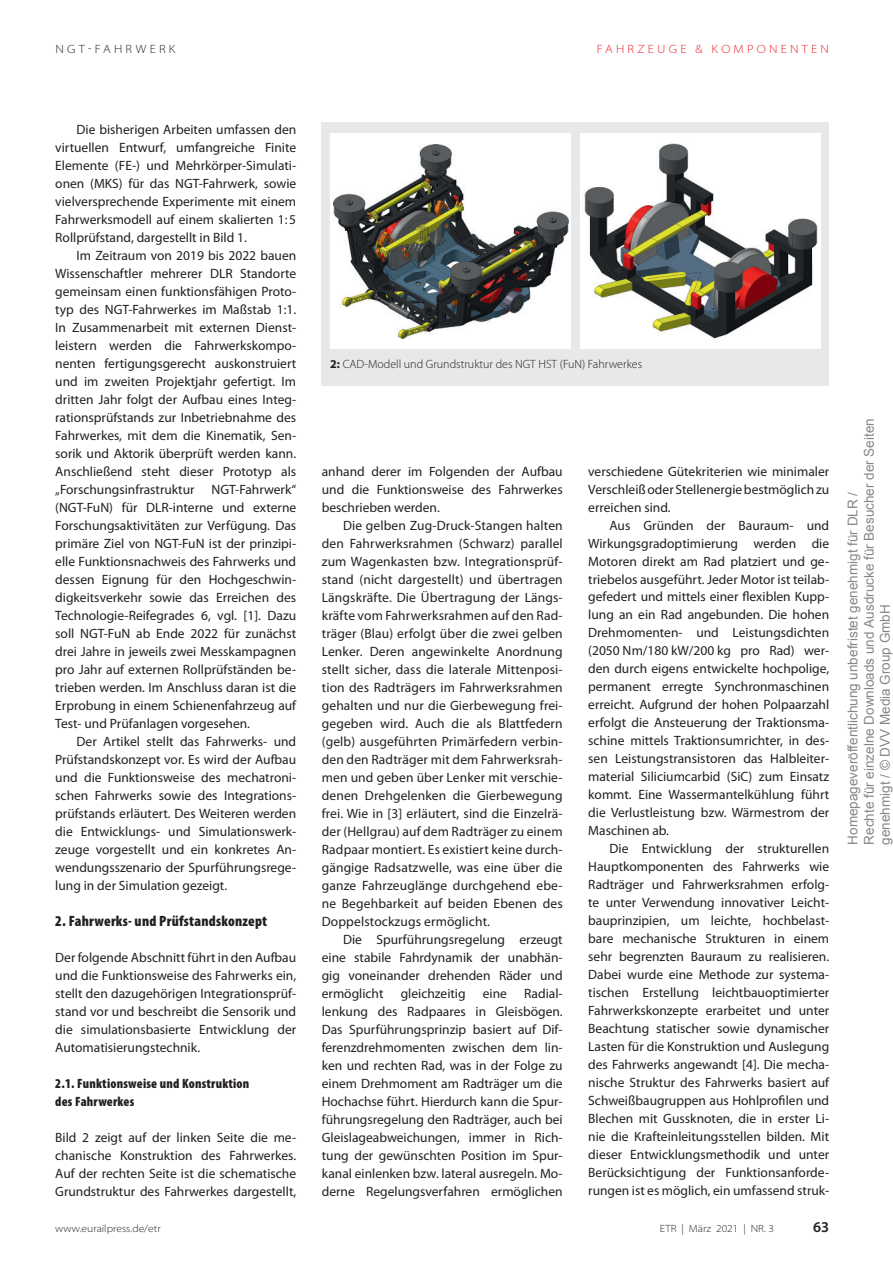
<style>
.page{position:relative;width:893px;height:1263px;background:#fff}
.page>*{position:absolute;margin:0;border:0;box-sizing:border-box;transform-origin:0 0}
.t1{font:900 condensed 15px "Myriad Pro";letter-spacing:.015em;color:#231f20}
.t2{font:600 15px "Myriad Pro";color:#231f20}
.t3{font:13.5px/18px "Myriad Pro";color:#231f20;text-align:justify}
.t4{font:13.5px/16.2px "Arial";color:rgb(0 0 0/.48)}
.t5{font:900 condensed 13.5px/18px "Myriad Pro";letter-spacing:.015em;color:#231f20}
.t6{font:300 12px "Myriad Pro";color:#231f20}
.t7{font:300 semi-expanded 12px "Myriad Pro";letter-spacing:.27em;color:#ee1d23}
.t8{font:300 semi-expanded 12px "Myriad Pro";letter-spacing:.27em;color:#231f20}
.t9{font:300 semi-expanded 10.5px "Myriad Pro";color:#231f20}
.s1{font-weight:700}
</style>
<div class="page">
<div style="left:322px;top:123px;width:507px;height:263px;background:#e6e8e9"></div>
<div style="left:330px;top:134px;width:241px;height:215px;background:#fff"></div>
<img style="left:333px;top:144px;width:235px;height:194px">
<div style="left:580px;top:134px;width:241px;height:215px;background:#fff"></div>
<img style="left:584px;top:144px;width:234px;height:195px">
<p class="t8" style="left:55px;top:42px;width:122px">NGT-FAHRWERK</p>
<p class="t7" style="left:597px;top:42px;width:234px">FAHRZEUGE &amp; KOMPONENTEN</p>
<p class="t3" style="left:55px;top:120px;width:242px;text-indent:21px">Die bisherigen Arbeiten umfassen den virtuellen Entwurf, umfangreiche Finite Elemente (FE-) und Mehrkörper-Simulati&shy;onen (MKS) für das NGT-Fahrwerk, sowie vielversprechende Experimente mit einem Fahrwerksmodell auf einem skalierten 1:5<br>Rollprüfstand, dargestellt in Bild 1.</p>
<p class="t3" style="left:55px;top:246px;width:242px;text-indent:21px">Im Zeitraum von 2019 bis 2022 bauen Wissenschaftler mehrerer DLR Standorte gemeinsam einen funktionsfähigen Proto&shy;typ des NGT-Fahrwerkes im Maßstab 1:1.<br>In Zusammenarbeit mit externen Dienst&shy;leistern werden die Fahrwerkskompo&shy;nenten fertigungsgerecht auskonstruiert und im zweiten Projektjahr gefertigt. Im dritten Jahr folgt der Aufbau eines Integ&shy;rationsprüfstands zur Inbetriebnahme des Fahrwerkes, mit dem die Kinematik, Sen&shy;sorik und Aktorik überprüft werden kann.<br>Anschließend steht dieser Prototyp als „Forschungsinfrastruktur</p>
<p class="t3" style="left:55px;top:480px;width:242px;text-indent:156px">NGT-Fahrwerk“ (NGT-FuN) für DLR-interne und externe Forschungsaktivitäten zur Verfügung. Das primäre Ziel von NGT-FuN ist der prinzipi&shy;elle Funktionsnachweis des Fahrwerks und dessen Eignung für den Hochgeschwin&shy;digkeitsverkehr sowie das Erreichen des Technologie-Reifegrades 6, vgl. [1]. Dazu soll NGT-FuN ab Ende 2022 für zunächst drei Jahre in jeweils zwei Messkampagnen pro Jahr auf externen Rollprüfständen be&shy;trieben werden. Im Anschluss daran ist die Erprobung in einem Schienenfahrzeug auf Test- und Prüfanlagen vorgesehen.</p>
<p class="t3" style="left:55px;top:732px;width:242px;text-indent:21px">Der Artikel stellt das Fahrwerks- und Prüfstandskonzept vor. Es wird der Aufbau und die Funktionsweise des mechatroni&shy;schen Fahrwerks sowie des Integrations&shy;prüfstands erläutert. Des Weiteren werden die Entwicklungs- und Simulationswerk&shy;zeuge vorgestellt und ein konkretes An&shy;wendungsszenario der Spurführungsrege&shy;lung in der Simulation gezeigt.</p>
<p class="t1" style="left:55px;top:912px;width:214px">2. Fahrwerks- und Prüfstandskonzept</p>
<p class="t3" style="left:55px;top:948px;width:242px">Der folgende Abschnitt führt in den Aufbau und die Funktionsweise des Fahrwerks ein, stellt den dazugehörigen Integrationsprüf&shy;stand vor und beschreibt die Sensorik und die simulationsbasierte Entwicklung der Automatisierungstechnik.</p>
<p class="t5" style="left:55px;top:1074px;width:196px">2.1. Funktionsweise und Konstruktion des Fahrwerkes</p>
<p class="t3" style="left:55px;top:1128px;width:242px">Bild 2 zeigt auf der linken Seite die me&shy;chanische Konstruktion des Fahrwerkes.<br>Auf der rechten Seite ist die schematische Grundstruktur des Fahrwerkes dargestellt,</p>
<p class="t6" style="left:330px;top:356px;width:313px"><span class="s1">2:</span> CAD-Modell und Grundstruktur des NGT HST (FuN) Fahrwerkes</p>
<p class="t3" style="left:322px;top:462px;width:242px">anhand derer im Folgenden der Aufbau und die Funktionsweise des Fahrwerkes beschrieben werden.</p>
<p class="t3" style="left:322px;top:516px;width:242px;text-indent:21px">Die gelben Zug-Druck-Stangen halten den Fahrwerksrahmen (Schwarz) parallel zum Wagenkasten bzw. Integrationsprüf&shy;stand (nicht dargestellt) und übertragen Längskräfte. Die Übertragung der Längs&shy;kräfte vom Fahrwerksrahmen auf den Rad&shy;träger (Blau) erfolgt über die zwei gelben Lenker. Deren angewinkelte Anordnung stellt sicher, dass die laterale Mittenposi&shy;tion des Radträgers im Fahrwerksrahmen gehalten und nur die Gierbewegung frei&shy;gegeben wird. Auch die als Blattfedern (gelb) ausgeführten Primärfedern verbin&shy;den den Radträger mit dem Fahrwerksrah&shy;men und geben über Lenker mit verschie&shy;denen Drehgelenken die Gierbewegung frei. Wie in [3] erläutert, sind die Einzelrä&shy;der (Hellgrau) auf dem Radträger zu einem Radpaar montiert. Es existiert keine durch&shy;gängige Radsatzwelle, was eine über die ganze Fahrzeuglänge durchgehend ebe&shy;ne Begehbarkeit auf beiden Ebenen des Doppelstockzugs ermöglicht.</p>
<p class="t3" style="left:322px;top:930px;width:242px;text-indent:21px">Die Spurführungsregelung erzeugt eine stabile Fahrdynamik der unabhän&shy;gig voneinander drehenden Räder und ermöglicht</p>
<p class="t3" style="left:322px;top:984px;width:242px;text-indent:202px">Radial&shy;lenkung des Radpaares in Gleisbögen.<br>Das Spurführungsprinzip basiert auf Dif&shy;ferenzdrehmomenten zwischen dem lin&shy;ken und rechten Rad, was in der Folge zu einem Drehmoment am Radträger um die Hochachse führt. Hierdurch kann die Spur&shy;führungsregelung den Radträger, auch bei Gleislageabweichungen, immer in Rich&shy;tung der gewünschten Position im Spur&shy;kanal einlenken bzw. lateral ausregeln. Mo&shy;derne Regelungsverfahren ermöglichen</p>
<p class="t3" style="left:401px;top:984px;width:66px">gleichzeitig</p>
<p class="t3" style="left:483px;top:984px;width:26px">eine</p>
<p class="t3" style="left:588px;top:462px;width:242px">verschiedene Gütekriterien wie minimaler Verschleiß oder Stellenergie bestmöglich zu erreichen sind.</p>
<p class="t3" style="left:588px;top:516px;width:242px;text-indent:21px">Aus Gründen der Bauraum- und Wirkungsgradoptimierung werden die Motoren direkt am Rad platziert und ge&shy;triebelos ausgeführt. Jeder Motor ist teilab&shy;gefedert und mittels einer flexiblen Kupp&shy;lung an ein Rad angebunden. Die hohen Drehmomenten- und Leistungsdichten (2050 Nm/180 kW/200 kg pro Rad) wer&shy;den durch eigens entwickelte hochpolige, permanent erregte Synchronmaschinen erreicht. Aufgrund der hohen Polpaarzahl erfolgt die Ansteuerung der Traktionsma&shy;schine mittels Traktionsumrichter, in des&shy;sen Leistungstransistoren das Halbleiter&shy;material Siliciumcarbid (SiC) zum Einsatz kommt. Eine Wassermantelkühlung führt die Verlustleistung bzw. Wärmestrom der Maschinen ab.</p>
<p class="t3" style="left:588px;top:840px;width:242px;text-indent:21px">Die Entwicklung der strukturellen Hauptkomponenten des Fahrwerks wie Radträger und Fahrwerksrahmen erfolg&shy;te unter Verwendung innovativer Leicht&shy;bauprinzipien, um leichte, hochbelast&shy;bare mechanische Strukturen in einem sehr begrenzten Bauraum zu realisieren.<br>Dabei wurde eine Methode zur systema&shy;tischen Erstellung leichtbauoptimierter Fahrwerkskonzepte erarbeitet und unter Beachtung statischer sowie dynamischer Lasten für die Konstruktion und Auslegung des Fahrwerks angewandt [4]. Die mecha&shy;nische Struktur des Fahrwerks basiert auf Schweißbaugruppen aus Hohlprofilen und Blechen mit Gussknoten, die in erster Li&shy;nie die Krafteinleitungsstellen bilden. Mit dieser Entwicklungsmethodik und unter Berücksichtigung der Funktionsanforde&shy;rungen ist es möglich, ein umfassend struk-</p>
<p class="t9" style="left:55px;top:1222px;width:107px">www.eurailpress.de/etr</p>
<p class="t9" style="left:660px;top:1222px;width:116px">ETR | März 2021 | NR. 3</p>
<p class="t2" style="left:813px;top:1217px;width:18px">63</p>
<p class="t4" style="left:845px;top:845px;width:428px;rotate:-90deg">Homepageveröffentlichung unbefristet genehmigt für DLR /<br>Rechte für einzelne Downloads und Ausdrucke für Besucher der Seiten genehmigt / © DVV Media Group GmbH</p>
</div>
